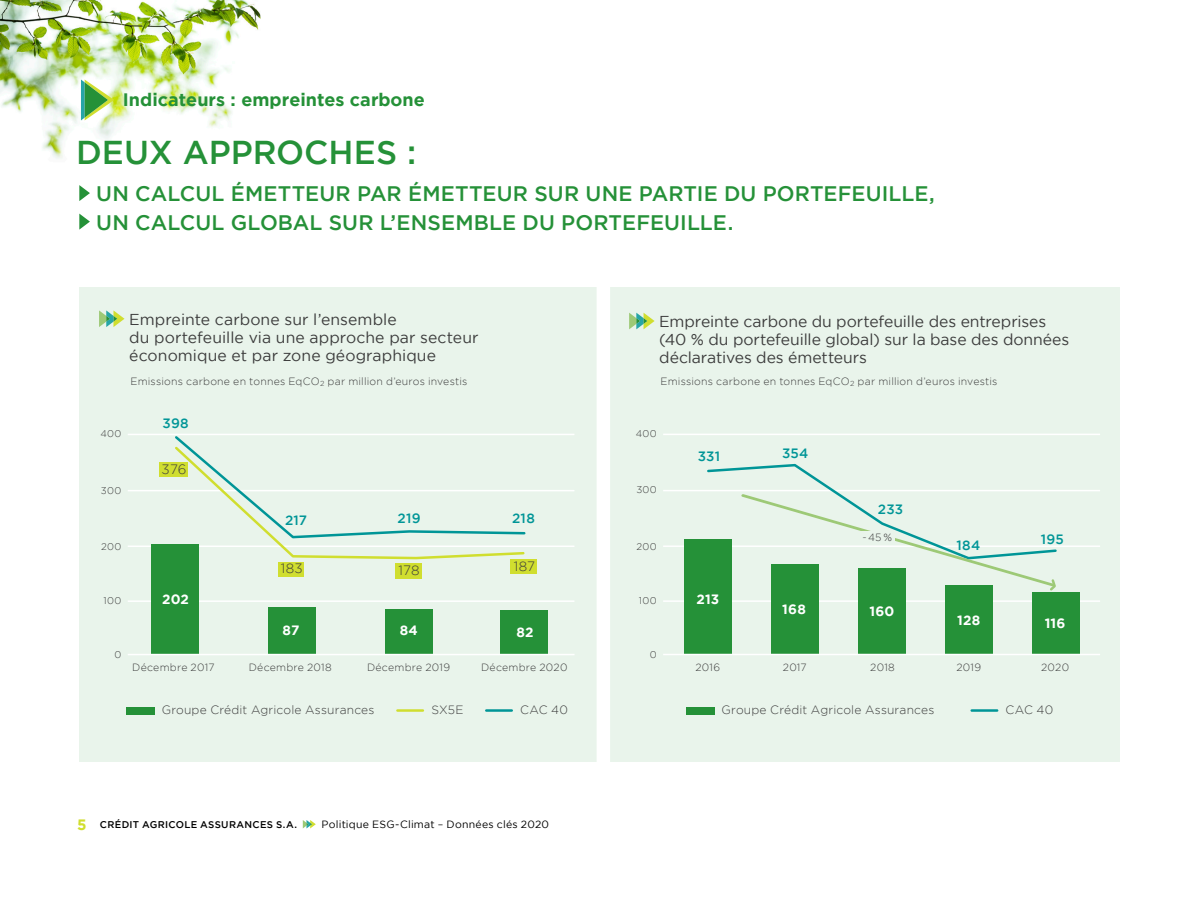
<style>
.page{position:relative;width:1200px;height:900px;background:#fff}
.page>*{position:absolute;margin:0;border:0;box-sizing:border-box;transform-origin:0 0}
.t1{font:500 33px "Gotham";color:#259138}
.t2{font:500 21px "Gotham";letter-spacing:.005em;color:#259138}
.Som_Grand_titre_1{font:700 18px "Gotham";color:#259138}
.Titre_graphique{font:15.75px/18px "Gotham";color:#3c3c3c}
.t3{font:700 15px "Gotham";color:#d0de2f}
.Texte_courant{font:500 13.5px "Gotham";letter-spacing:.02em;color:#009597}
.Texte_courant-2{font:700 13.5px "Gotham";letter-spacing:.015em;color:#fff}
.Texte_courant-3{font:300 13.5px "Gotham";letter-spacing:.01em;color:#3c3c3c}
.Texte_courant-4{font:300 12px "Gotham";letter-spacing:.015em;color:#3c3c3c}
.Titre_graphique-2{font:300 10.5px "Gotham";letter-spacing:.02em;color:#3c3c3c}
.Texte_courant-5{font:300 10.5px "Gotham";letter-spacing:.025em;color:#3c3c3c}
.t4{font:10.5px "Gotham";letter-spacing:.02em;color:#000}
.t5{font:500 9.75px "Gotham";letter-spacing:.03em;color:#000}
.Texte_courant-6{font:300 9.75px "Gotham";letter-spacing:.045em;color:#3c3c3c}
</style>
<div class="page">
<div style="left:80px;top:288px;width:1040px;height:474px;background:#e9f4eb"></div>
<div style="left:160px;top:462px;width:28px;height:15px;background:#d0de2f"></div>
<div style="left:278px;top:562px;width:26px;height:15px;background:#d0de2f"></div>
<div style="left:395px;top:563px;width:27px;height:15px;background:#d0de2f"></div>
<div style="left:510px;top:559px;width:27px;height:15px;background:#d0de2f"></div>
<img style="left:0;top:0;width:260px;height:159px">
<svg style="left:79px;top:185px;width:11px;height:16px"></svg>
<svg style="left:79px;top:214px;width:11px;height:16px"></svg>
<svg style="left:81px;top:80px;width:33px;height:40px"></svg>
<svg style="left:629px;top:313px;width:26px;height:16px"></svg>
<svg style="left:99px;top:310px;width:26px;height:17px"></svg>
<div style="left:597px;top:266px;width:13px;height:513px;background:#fff"></div>
<hr style="left:128px;top:546px;width:446px;height:1px;background:#fff">
<hr style="left:128px;top:434px;width:446px;height:1px;background:#fff">
<hr style="left:128px;top:490px;width:446px;height:1px;background:#fff">
<hr style="left:128px;top:600px;width:446px;height:2px;background:#fff">
<div style="left:126px;top:707px;width:29px;height:7px;background:#259138"></div>
<hr style="left:397px;top:709px;width:26px;height:3px;background:#d0de2f">
<hr style="left:486px;top:709px;width:26px;height:3px;background:#009597">
<div style="left:500px;top:611px;width:48px;height:43px;background:#259138"></div>
<div style="left:268px;top:607px;width:48px;height:47px;background:#259138"></div>
<div style="left:151px;top:544px;width:48px;height:110px;background:#259138"></div>
<svg style="left:175px;top:436px;width:351px;height:124px"></svg>
<div style="left:385px;top:609px;width:48px;height:45px;background:#259138"></div>
<hr style="left:128px;top:654px;width:447px;height:1px;background:#fff">
<hr style="left:663px;top:545px;width:437px;height:2px;background:#fff">
<hr style="left:663px;top:434px;width:437px;height:1px;background:#fff">
<hr style="left:663px;top:490px;width:437px;height:1px;background:#fff">
<hr style="left:663px;top:600px;width:437px;height:2px;background:#fff">
<div style="left:686px;top:707px;width:28px;height:7px;background:#259138"></div>
<hr style="left:972px;top:709px;width:25px;height:3px;background:#009597">
<div style="left:945px;top:585px;width:48px;height:69px;background:#259138"></div>
<div style="left:1032px;top:592px;width:48px;height:62px;background:#259138"></div>
<div style="left:771px;top:564px;width:48px;height:90px;background:#259138"></div>
<div style="left:684px;top:540px;width:48px;height:114px;background:#259138"></div>
<svg style="left:706px;top:463px;width:360px;height:128px"></svg>
<div style="left:860px;top:531px;width:35px;height:13px;background:#e9f4eb"></div>
<div style="left:858px;top:568px;width:48px;height:86px;background:#259138"></div>
<hr style="left:663px;top:654px;width:437px;height:1px;background:#fff">
<svg style="left:303px;top:820px;width:13px;height:8px"></svg>
<p class="Som_Grand_titre_1" style="left:123px;top:90px;width:304px">Indicateurs : empreintes carbone</p>
<p class="t1" style="left:76px;top:133px;width:342px">DEUX APPROCHES :</p>
<p class="t2" style="left:96px;top:182px;width:840px">UN CALCUL ÉMETTEUR PAR ÉMETTEUR SUR UNE PARTIE DU PORTEFEUILLE,</p>
<p class="t2" style="left:96px;top:210px;width:639px">UN CALCUL GLOBAL SUR L’ENSEMBLE DU PORTEFEUILLE.</p>
<p class="Titre_graphique" style="left:129px;top:310px;width:351px">Empreinte carbone sur l’ensemble<br>du portefeuille via une approche par secteur économique et par zone géographique</p>
<p class="Titre_graphique-2" style="left:131px;top:375px;width:338px">Emissions carbone en tonnes EqCO<sub>2</sub> par million d’euros investis</p>
<p class="Texte_courant-6" style="left:100px;top:429px;width:23px">400</p>
<p class="Texte_courant-6" style="left:101px;top:485px;width:22px">300</p>
<p class="Texte_courant" style="left:163px;top:416px;width:28px">398</p>
<p class="Texte_courant-3" style="left:162px;top:462px;width:26px">376</p>
<p class="Texte_courant-6" style="left:101px;top:542px;width:22px">200</p>
<p class="Texte_courant-6" style="left:104px;top:595px;width:19px">100</p>
<p class="Texte_courant-2" style="left:162px;top:591px;width:28px">202</p>
<p class="Texte_courant-6" style="left:115px;top:649px;width:8px">0</p>
<p class="Texte_courant-5" style="left:132px;top:661px;width:84px">Décembre 2017</p>
<p class="Texte_courant" style="left:285px;top:512px;width:23px">217</p>
<p class="Texte_courant" style="left:398px;top:511px;width:24px">219</p>
<p class="Texte_courant" style="left:512px;top:511px;width:24px">218</p>
<p class="Texte_courant-3" style="left:281px;top:561px;width:24px">183</p>
<p class="Texte_courant-3" style="left:399px;top:563px;width:23px">178</p>
<p class="Texte_courant-3" style="left:514px;top:559px;width:23px">187</p>
<p class="Texte_courant-2" style="left:283px;top:623px;width:18px">87</p>
<p class="Texte_courant-5" style="left:249px;top:661px;width:85px">Décembre 2018</p>
<p class="Texte_courant-2" style="left:400px;top:623px;width:20px">84</p>
<p class="Texte_courant-5" style="left:367px;top:661px;width:85px">Décembre 2019</p>
<p class="Texte_courant-2" style="left:516px;top:624px;width:19px">82</p>
<p class="Texte_courant-5" style="left:481px;top:661px;width:88px">Décembre 2020</p>
<p class="Texte_courant-4" style="left:162px;top:704px;width:214px">Groupe Crédit Agricole Assurances</p>
<p class="Texte_courant-4" style="left:431px;top:704px;width:34px">SX5E</p>
<p class="Texte_courant-4" style="left:520px;top:704px;width:49px">CAC 40</p>
<p class="t3" style="left:77px;top:816px;width:11px">5</p>
<p class="t5" style="left:100px;top:819px;width:198px">CRÉDIT AGRICOLE ASSURANCES S.A.</p>
<p class="t4" style="left:322px;top:819px;width:229px">Politique ESG-Climat – Données clés 2020</p>
<p class="Titre_graphique" style="left:659px;top:312px;width:412px">Empreinte carbone du portefeuille des entreprises (40 % du portefeuille global) sur la base des données déclaratives des émetteurs</p>
<p class="Titre_graphique-2" style="left:661px;top:375px;width:338px">Emissions carbone en tonnes EqCO<sub>2</sub> par million d’euros investis</p>
<p class="Texte_courant-6" style="left:636px;top:429px;width:23px">400</p>
<p class="Texte_courant-6" style="left:636px;top:485px;width:22px">300</p>
<p class="Texte_courant-6" style="left:637px;top:542px;width:22px">200</p>
<p class="Texte_courant-6" style="left:639px;top:595px;width:19px">100</p>
<p class="Texte_courant-6" style="left:650px;top:649px;width:8px">0</p>
<p class="Texte_courant" style="left:698px;top:448px;width:24px">331</p>
<p class="Texte_courant" style="left:782px;top:445px;width:28px">354</p>
<p class="Texte_courant-2" style="left:697px;top:591px;width:24px">213</p>
<p class="Texte_courant-5" style="left:695px;top:661px;width:26px">2016</p>
<p class="Texte_courant-2" style="left:782px;top:601px;width:25px">168</p>
<p class="Texte_courant-5" style="left:783px;top:661px;width:25px">2017</p>
<p class="Texte_courant" style="left:878px;top:502px;width:27px">233</p>
<p class="Texte_courant-5" style="left:863px;top:532px;width:31px">- 45 %</p>
<p class="Texte_courant-2" style="left:869px;top:603px;width:26px">160</p>
<p class="Texte_courant-5" style="left:870px;top:661px;width:26px">2018</p>
<p class="Texte_courant" style="left:957px;top:538px;width:25px">184</p>
<p class="Texte_courant-2" style="left:957px;top:613px;width:25px">128</p>
<p class="Texte_courant-5" style="left:957px;top:661px;width:26px">2019</p>
<p class="Texte_courant" style="left:1041px;top:531px;width:25px">195</p>
<p class="Texte_courant-2" style="left:1045px;top:616px;width:22px">116</p>
<p class="Texte_courant-5" style="left:1041px;top:661px;width:30px">2020</p>
<p class="Texte_courant-4" style="left:722px;top:704px;width:214px">Groupe Crédit Agricole Assurances</p>
<p class="Texte_courant-4" style="left:1006px;top:704px;width:49px">CAC 40</p>
</div>
